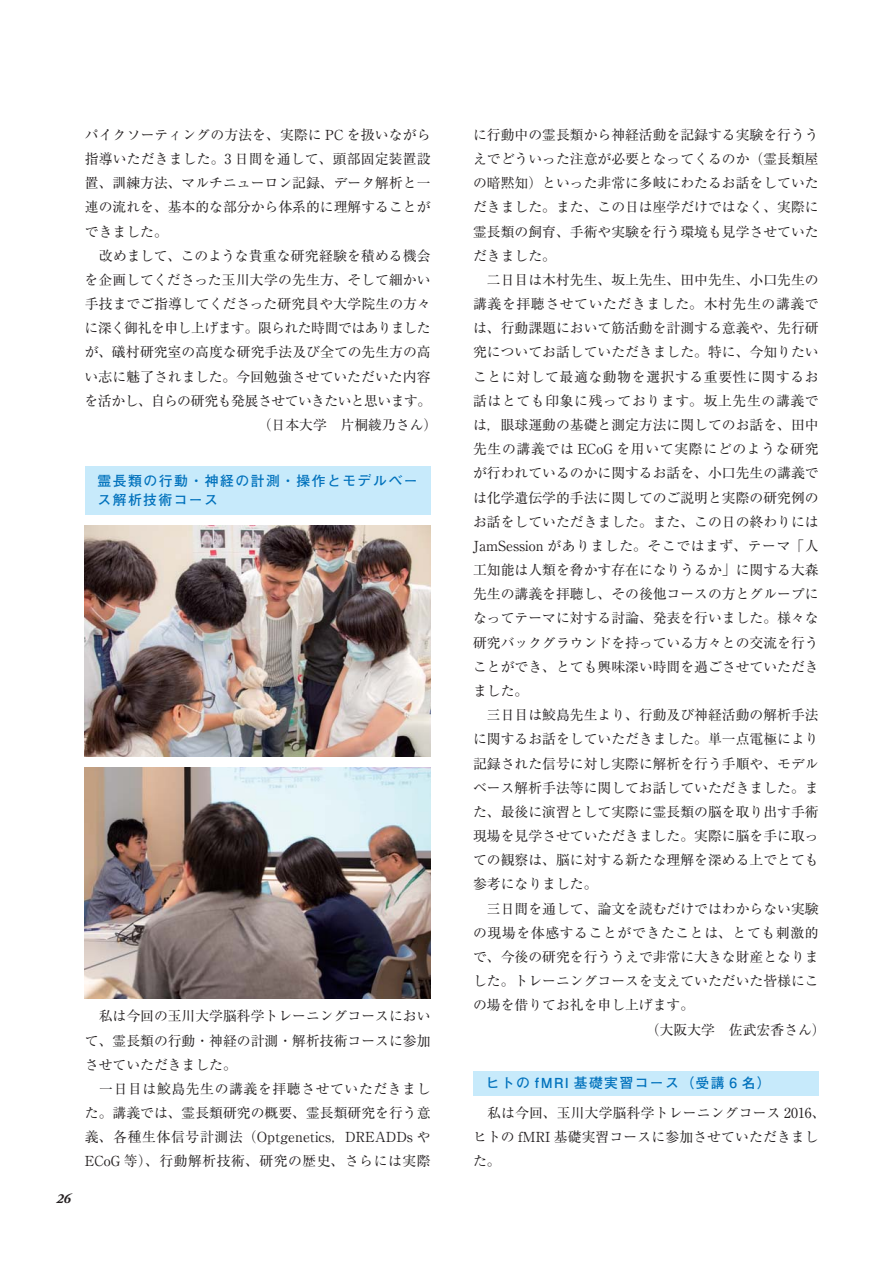
<style>
.page{position:relative;width:893px;height:1263px;background:#fff}
.page>*{position:absolute;margin:0;border:0;box-sizing:border-box;transform-origin:0 0}
.t1{font:13.8px/24.2px "Ryumin Pro Regular 90 msp RKSJ H";color:#231f20}
.t2{font:13.8px "Ryumin Pro Regular 90 msp RKSJ H";letter-spacing:.045em;color:#231f20}
.t3{font:13.8px/19.2px "Futo Go B101 Pro Bold 90 msp RKSJ H";letter-spacing:.1em;color:#0071bc}
.t4{font:13.8px "Ryumin Pro Regular 90 msp RKSJ H";letter-spacing:.04em;color:#231f20}
.t5{font:13.8px "Ryumin Pro Regular 90 msp RKSJ H";letter-spacing:-.03em;color:#231f20}
.t6{font:13.8px "Ryumin Pro Regular 90 msp RKSJ H";letter-spacing:-.04em;color:#231f20}
.t7{font:13.8px "Ryumin Pro Regular 90 msp RKSJ H";letter-spacing:.05em;color:#231f20}
.t8{font:italic 700 13.8px "Adobe Garamond Pro";color:#231f20}
</style>
<div class="page">
<div style="left:85px;top:466px;width:345px;height:49px;background:#c7eafb"></div>
<img style="left:85px;top:525px;width:345px;height:232px">
<img style="left:85px;top:767px;width:345px;height:232px">
<div style="left:473px;top:1071px;width:345px;height:24px;background:#c7eafb"></div>
<p class="t1" style="left:85px;top:124px;width:347px">パイクソーティングの方法を、実際に PC を扱いながら</p>
<p class="t1" style="left:85px;top:149px;width:347px">指導いただきました。3 日間を通して、頭部固定装置設</p>
<p class="t1" style="left:85px;top:173px;width:347px">置、訓練方法、マルチニューロン記録、データ解析と一</p>
<p class="t1" style="left:85px;top:197px;width:347px">連の流れを、基本的な部分から体系的に理解することが</p>
<p class="t1" style="left:85px;top:221px;width:84px">できました。</p>
<p class="t1" style="left:85px;top:245px;width:347px">　改めまして、このような貴重な研究経験を積める機会</p>
<p class="t1" style="left:84px;top:270px;width:348px">を企画してくださった玉川大学の先生方、そして細かい</p>
<p class="t1" style="left:85px;top:294px;width:348px">手技までご指導してくださった研究員や大学院生の方々</p>
<p class="t5" style="left:85px;top:323px;width:348px">に深く御礼を申し上げます。限られた時間ではありました</p>
<p class="t1" style="left:85px;top:342px;width:347px">が、礒村研究室の高度な研究手法及び全ての先生方の高</p>
<p class="t1" style="left:85px;top:366px;width:347px">い志に魅了されました。今回勉強させていただいた内容</p>
<p class="t6" style="left:84px;top:395px;width:348px">を活かし、自らの研究も発展させていきたいと思います。</p>
<p class="t1" style="left:258px;top:415px;width:181px">（日本大学　片桐綾乃さん）</p>
<p class="t3" style="left:98px;top:473px;width:321px">霊長類の行動・神経の計測・操作とモデルベース解析技術コース</p>
<p class="t8" style="left:56px;top:1192px;width:16px">26</p>
<p class="t1" style="left:85px;top:1006px;width:347px">　私は今回の玉川大学脳科学トレーニングコースにおいて、霊長類の行動・神経の計測・解析技術コースに参加させていただきました。<br>　一日目は鮫島先生の講義を拝聴させていただきました。講義では、霊長類研究の概要、霊長類研究を行う意義、各種生体信号計測法（Optgenetics，DREADDs や<br>ECoG 等）、行動解析技術、研究の歴史、さらには実際</p>
<p class="t1" style="left:473px;top:124px;width:347px">に行動中の霊長類から神経活動を記録する実験を行うう</p>
<p class="t1" style="left:473px;top:149px;width:347px">えでどういった注意が必要となってくるのか（霊長類屋</p>
<p class="t1" style="left:473px;top:173px;width:347px">の暗黙知）といった非常に多岐にわたるお話をしていた</p>
<p class="t1" style="left:473px;top:197px;width:347px">だきました。また、この日は座学だけではなく、実際に</p>
<p class="t1" style="left:473px;top:221px;width:347px">霊長類の飼育、手術や実験を行う環境も見学させていた</p>
<p class="t1" style="left:473px;top:245px;width:84px">だきました。</p>
<p class="t1" style="left:473px;top:270px;width:347px">　二日目は木村先生、坂上先生、田中先生、小口先生の</p>
<p class="t2" style="left:473px;top:299px;width:347px">講義を拝聴させていただきました。木村先生の講義で</p>
<p class="t1" style="left:473px;top:318px;width:347px">は、行動課題において筋活動を計測する意義や、先行研</p>
<p class="t1" style="left:473px;top:342px;width:347px">究についてお話していただきました。特に、今知りたい</p>
<p class="t2" style="left:473px;top:371px;width:347px">ことに対して最適な動物を選択する重要性に関するお</p>
<p class="t2" style="left:473px;top:395px;width:347px">話はとても印象に残っております。坂上先生の講義で</p>
<p class="t1" style="left:473px;top:415px;width:347px">は，眼球運動の基礎と測定方法に関してのお話を、田中</p>
<p class="t7" style="left:473px;top:444px;width:347px">先生の講義では ECoG を用いて実際にどのような研究</p>
<p class="t1" style="left:473px;top:463px;width:347px">が行われているのかに関するお話を、小口先生の講義で</p>
<p class="t1" style="left:473px;top:487px;width:347px">は化学遺伝学的手法に関してのご説明と実際の研究例の</p>
<p class="t1" style="left:473px;top:511px;width:347px">お話をしていただきました。また、この日の終わりには</p>
<p class="t4" style="left:473px;top:541px;width:347px">JamSession がありました。そこではまず、テーマ「人</p>
<p class="t1" style="left:473px;top:560px;width:347px">工知能は人類を脅かす存在になりうるか」に関する大森</p>
<p class="t1" style="left:473px;top:584px;width:347px">先生の講義を拝聴し、その後他コースの方とグループに</p>
<p class="t1" style="left:473px;top:608px;width:347px">なってテーマに対する討論、発表を行いました。様々な</p>
<p class="t1" style="left:473px;top:632px;width:347px">研究バックグラウンドを持っている方々との交流を行う</p>
<p class="t1" style="left:473px;top:656px;width:347px">ことができ、とても興味深い時間を過ごさせていただき</p>
<p class="t1" style="left:473px;top:681px;width:57px">ました。</p>
<p class="t1" style="left:473px;top:705px;width:347px">　三日目は鮫島先生より、行動及び神経活動の解析手法</p>
<p class="t1" style="left:473px;top:729px;width:347px">に関するお話をしていただきました。単一点電極により</p>
<p class="t1" style="left:473px;top:753px;width:347px">記録された信号に対し実際に解析を行う手順や、モデル</p>
<p class="t1" style="left:473px;top:777px;width:347px">ベース解析手法等に関してお話していただきました。ま</p>
<p class="t1" style="left:473px;top:802px;width:347px">た、最後に演習として実際に霊長類の脳を取り出す手術</p>
<p class="t1" style="left:473px;top:826px;width:347px">現場を見学させていただきました。実際に脳を手に取っ</p>
<p class="t1" style="left:473px;top:850px;width:347px">ての観察は、脳に対する新たな理解を深める上でとても</p>
<p class="t1" style="left:473px;top:874px;width:126px">参考になりました。</p>
<p class="t1" style="left:473px;top:898px;width:347px">　三日間を通して、論文を読むだけではわからない実験</p>
<p class="t2" style="left:473px;top:927px;width:347px">の現場を体感することができたことは、とても刺激的</p>
<p class="t1" style="left:473px;top:947px;width:347px">で、今後の研究を行ううえで非常に大きな財産となりま</p>
<p class="t1" style="left:473px;top:971px;width:347px">した。トレーニングコースを支えていただいた皆様にこ</p>
<p class="t1" style="left:473px;top:995px;width:223px">の場を借りてお礼を申し上げます。</p>
<p class="t1" style="left:646px;top:1019px;width:181px">（大阪大学　佐武宏香さん）</p>
<p class="t3" style="left:486px;top:1075px;width:286px">ヒトの fMRI 基礎実習コース（受講 6 名）</p>
<p class="t1" style="left:473px;top:1102px;width:354px">　私は今回、玉川大学脳科学トレーニングコース 2016、ヒトの fMRI 基礎実習コースに参加させていただきました。</p>
</div>
